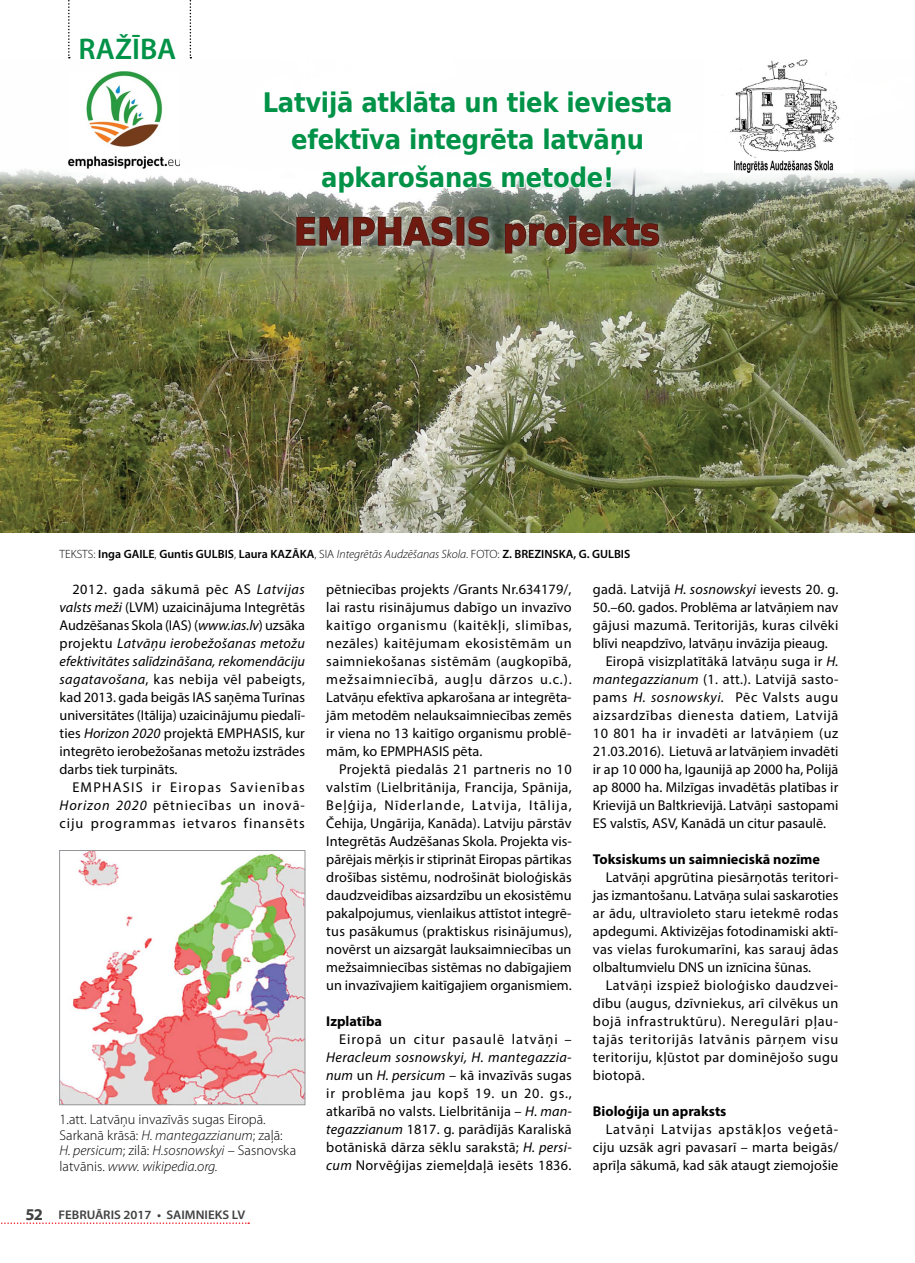
<style>
.page{position:relative;width:915px;height:1263px;background:#fff}
.page>*{position:absolute;margin:0;border:0;box-sizing:border-box;transform-origin:0 0}
.t1{font:700 37.5px "DejaVu Sans Condensed";color:#6e1a10}
.t2{font:600 30px "Myriad Pro";color:#009247}
.t3{font:700 27px/37.5px "DejaVu Sans Condensed";letter-spacing:-.01em;color:#009247;text-align:center}
.t4{font:14.25px/18px "Myriad Pro";letter-spacing:.01em;color:#000;text-align:justify}
.t5{font:300 14.25px/15.8px "Myriad Pro";color:#000}
.t6{font:700 14.25px "Myriad Pro";color:#000}
.t7{font:italic 14.25px "Myriad Pro";letter-spacing:.025em;color:#000}
.t8{font:14.25px "Myriad Pro";letter-spacing:.05em;color:#000}
.t9{font:14.25px "Myriad Pro";letter-spacing:.035em;color:#000}
.t10{font:14.25px "Myriad Pro";letter-spacing:.045em;color:#000}
.t11{font:14.25px "Myriad Pro";letter-spacing:.055em;color:#000}
.t12{font:14.25px "Myriad Pro";letter-spacing:.07em;color:#000}
.t13{font:600 12.6px "Myriad Pro";color:#414042;scale:1.04 1}
.t14{font:600 12px "Myriad Pro";color:#000}
.s1{font-weight:300}
.s2{font-weight:300;font-style:italic}
.s3{font-style:italic}
.s4{font-weight:700;font-size:16.5px}
</style>
<div class="page">
<img style="left:0;top:159px;width:914px;height:373px">
<svg style="left:189px;top:0;width:2px;height:58px"></svg>
<svg style="left:68px;top:0;width:2px;height:58px"></svg>
<div style="left:291px;top:210px;width:378px;height:54px;background:#fff;opacity:.66"></div>
<svg style="left:295px;top:216px;width:158px;height:31px;background:#888177"></svg>
<div style="left:456px;top:217px;width:8px;height:29px;border:2px solid #451b13"></div>
<svg style="left:467px;top:216px;width:23px;height:31px"></svg>
<svg style="left:504px;top:215px;width:155px;height:40px;background:#767563"></svg>
<img style="left:68px;top:71px;width:111px;height:101px">
<img style="left:61px;top:852px;width:242px;height:251px">
<div style="left:59px;top:850px;width:246px;height:255px;border:1px solid #939598"></div>
<img style="left:703px;top:60px;width:150px;height:112px">
<svg style="left:320px;top:164px;width:173px;height:30px"></svg>
<svg style="left:501px;top:165px;width:111px;height:24px"></svg>
<svg style="left:1px;top:1222px;width:248px;height:2px"></svg>
<h2 class="t2" style="left:79px;top:30px;width:99px">RAŽĪBA</h2>
<h3 class="t3" style="left:262px;top:83px;width:411px">Latvijā atklāta un tiek ieviesta efektīva integrēta latvāņu apkarošanas metode!</h3>
<h1 class="t1" style="left:294px;top:201px;width:367px">EMPHASIS projekts</h1>
<p class="t14" style="left:60px;top:546px;width:572px"><span class="s1">TEKSTS:</span> Inga GAILE<span class="s1">,</span> Guntis GULBIS<span class="s1">,</span> Laura KAZĀKA<span class="s1">, SIA</span> <span class="s2">Integrētās Audzēšanas Skola</span><span class="s1">. FOTO:</span> Z. BREZINSKA, G. GULBIS</p>
<p class="t4" style="left:60px;top:580px;width:247px;text-indent:13px">2012. gada sākumā pēc AS <span class="s3">Latvijas valsts meži</span> (LVM) uzaicinājuma Integrētās Audzēšanas Skola (IAS) (<span class="s3">www.ias.lv</span>) uzsāka projektu <span class="s3">Latvāņu ierobežošanas metožu efektivitātes salīdzināšana, rekomendāciju sagatavošana</span>, kas nebija vēl pabeigts, kad 2013. gada beigās IAS saņēma Turīnas universitātes (Itālija) uzaicinājumu piedalī&shy;ties <span class="s3">Horizon 2020</span> projektā EMPHASIS, kur integrēto ierobežošanas metožu izstrādes darbs tiek turpināts.</p>
<p class="t4" style="left:60px;top:778px;width:247px;text-indent:13px">EMPHASIS ir Eiropas Savienības <span class="s3">Horizon 2020</span> pētniecības un inovā&shy;ciju programmas ietvaros finansēts</p>
<p class="t5" style="left:60px;top:1111px;width:238px">1.att. Latvāņu invazīvās sugas Eiropā.<br>Sarkanā krāsā: <span class="s3">H. mantegazzianum</span>; zaļā:<br><span class="s3">H. persicum</span>; zilā: <span class="s3">H.sosnowskyi</span> – Sasnovska latvānis. <span class="s3">www. wikipedia.org.</span></p>
<p class="t13" style="left:26px;top:1207px;width:213px"><span class="s4">52</span> FEBRUĀRIS 2017 • SAIMNIEKS LV</p>
<p class="t4" style="left:326px;top:580px;width:247px">pētniecības projekts /Grants Nr.634179/, lai rastu risinājumus dabīgo un invazīvo kaitīgo organismu (kaitēkļi, slimības, nezāles) kaitējumam ekosistēmām un saimniekošanas sistēmām (augkopībā, mežsaimniecībā, augļu dārzos u.c.).<br>Latvāņu efektīva apkarošana ar integrēta&shy;jām metodēm nelauksaimniecības zemēs ir viena no 13 kaitīgo organismu problē&shy;mām, ko EPMPHASIS pēta.</p>
<p class="t4" style="left:326px;top:760px;width:247px;text-indent:13px">Projektā piedalās 21 partneris no 10 valstīm (Lielbritānija, Francija, Spānija, Beļģija, Nīderlande, Latvija, Itālija, Čehija, Ungārija, Kanāda). Latviju pārstāv Integrētās Audzēšanas Skola. Projekta vis&shy;pārējais mērķis ir stiprināt Eiropas pārtikas drošības sistēmu, nodrošināt bioloģiskās daudzveidības aizsardzību un ekosistēmu pakalpojumus, vienlaikus attīstot integrē&shy;tus pasākumus (praktiskus risinājumus), novērst un aizsargāt lauksaimniecības un mežsaimniecības sistēmas no dabīgajiem un invazīvajiem kaitīgajiem organismiem.</p>
<p class="t6" style="left:326px;top:1012px;width:57px">Izplatība</p>
<p class="t12" style="left:339px;top:1030px;width:234px">Eiropā un citur pasaulē latvāņi <span class="s3">–</span></p>
<p class="t7" style="left:326px;top:1048px;width:247px">Heracleum sosnowskyi, H. mantegazzia-</p>
<p class="t4" style="left:326px;top:1066px;width:247px"><span class="s3">num</span> un <span class="s3">H. persicum</span> – kā invazīvās sugas</p>
<p class="t11" style="left:326px;top:1084px;width:247px">ir problēma jau kopš 19. un 20. gs.,</p>
<p class="t4" style="left:326px;top:1102px;width:247px">atkarībā no valsts. Lielbritānija – <span class="s3">H. man-</span></p>
<p class="t4" style="left:326px;top:1120px;width:247px"><span class="s3">tegazzianum</span> 1817. g. parādījās Karaliskā</p>
<p class="t4" style="left:326px;top:1138px;width:247px">botāniskā dārza sēklu sarakstā; <span class="s3">H. persi-</span></p>
<p class="t4" style="left:326px;top:1156px;width:247px"><span class="s3">cum</span> Norvēģijas ziemeļdaļā iesēts 1836.</p>
<p class="t4" style="left:592px;top:580px;width:247px">gadā. Latvijā <span class="s3">H. sosnowskyi</span> ievests 20. g.</p>
<p class="t4" style="left:592px;top:598px;width:247px">50.–60. gados. Problēma ar latvāņiem nav</p>
<p class="t4" style="left:592px;top:616px;width:247px">gājusi mazumā. Teritorijās, kuras cilvēki</p>
<p class="t4" style="left:592px;top:634px;width:236px">blīvi neapdzīvo, latvāņu invāzija pieaug.</p>
<p class="t4" style="left:605px;top:652px;width:234px">Eiropā visizplatītākā latvāņu suga ir <span class="s3">H.</span></p>
<p class="t4" style="left:592px;top:670px;width:247px"><span class="s3">mantegazzianum</span> (1. att.). Latvijā sasto-</p>
<p class="t10" style="left:592px;top:688px;width:247px">pams <span class="s3">H. sosnowskyi.</span> Pēc Valsts augu</p>
<p class="t8" style="left:592px;top:706px;width:247px">aizsardzības dienesta datiem, Latvijā</p>
<p class="t9" style="left:592px;top:724px;width:247px">10 801 ha ir invadēti ar latvāņiem (uz</p>
<p class="t4" style="left:592px;top:742px;width:247px">21.03.2016). Lietuvā ar latvāņiem invadēti</p>
<p class="t4" style="left:592px;top:760px;width:247px">ir ap 10 000 ha, Igaunijā ap 2000 ha, Polijā</p>
<p class="t4" style="left:592px;top:778px;width:247px">ap 8000 ha. Milzīgas invadētās platības ir</p>
<p class="t4" style="left:592px;top:796px;width:247px">Krievijā un Baltkrievijā. Latvāņi sastopami</p>
<p class="t4" style="left:592px;top:814px;width:235px">ES valstīs, ASV, Kanādā un citur pasaulē.</p>
<p class="t6" style="left:592px;top:850px;width:228px">Toksiskums un saimnieciskā nozīme</p>
<p class="t4" style="left:592px;top:868px;width:247px;text-indent:13px">Latvāņi apgrūtina piesārņotās teritori&shy;jas izmantošanu. Latvāņa sulai saskaroties ar ādu, ultravioleto staru ietekmē rodas apdegumi. Aktivizējas fotodinamiski aktī&shy;vas vielas furokumarīni, kas sarauj ādas olbaltumvielu DNS un iznīcina šūnas.</p>
<p class="t4" style="left:592px;top:976px;width:247px;text-indent:13px">Latvāņi izspiež bioloģisko daudzvei&shy;dību (augus, dzīvniekus, arī cilvēkus un bojā infrastruktūru). Neregulāri pļau&shy;tajās teritorijās latvānis pārņem visu teritoriju, kļūstot par dominējošo sugu biotopā.</p>
<p class="t6" style="left:592px;top:1102px;width:135px">Bioloģija un apraksts</p>
<p class="t4" style="left:592px;top:1120px;width:247px;text-indent:13px">Latvāņi Latvijas apstākļos veģetā&shy;ciju uzsāk agri pavasarī – marta beigās/ aprīļa sākumā, kad sāk ataugt ziemojošie</p>
</div>
